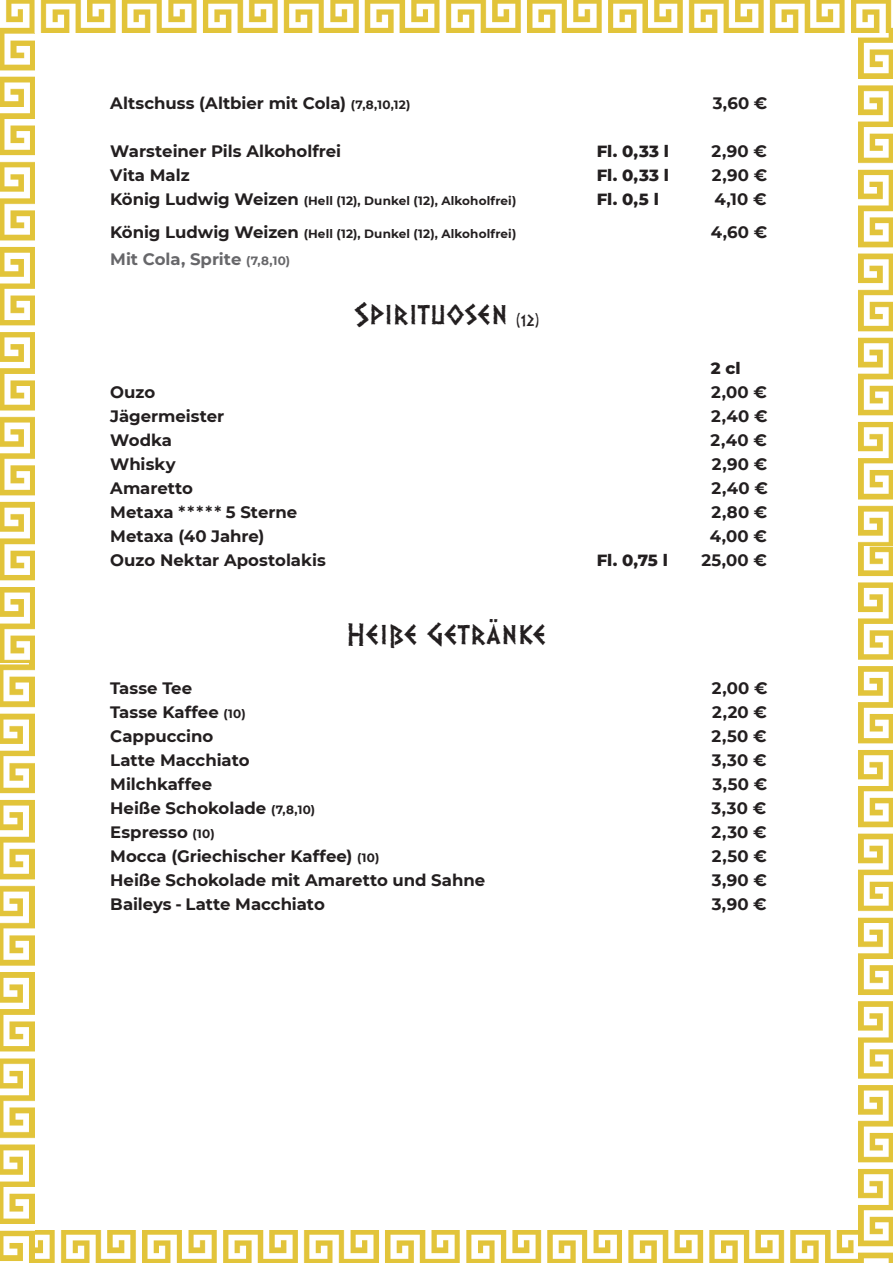
<style>
.page{position:relative;width:893px;height:1263px;background:#fff}
.page>*{position:absolute;margin:0;border:0;box-sizing:border-box;transform-origin:0 0}
.t1{font:27px "Dalek";letter-spacing:.025em;color:#231f20}
.t2{font:700 16.5px "Montserrat";color:#231f20}
.t3{font:800 16.5px "Montserrat";letter-spacing:-.01em;color:#231f20}
.t4{font:700 16.5px "Montserrat";color:#67676a}
.t5{font:700 12px "Montserrat";letter-spacing:.01em;color:#231f20}
.s1{font-size:12px}
.s2{font-size:16.5px}
.s3{font-size:13.5px}
.s4{font-weight:600}
</style>
<div class="page">
<img style="left:858px;top:33px;width:34px;height:1197px">
<img style="left:34px;top:1230px;width:858px;height:32px">
<img style="left:0;top:662px;width:34px;height:600px">
<img style="left:0;top:33px;width:34px;height:629px">
<img style="left:0;top:0;width:892px;height:33px">
<p class="t2" style="left:110px;top:91px;width:301px">Altschuss (Altbier mit Cola) <span class="s1">(7,8,10,12)</span></p>
<p class="t2" style="left:712px;top:91px;width:56px">3,60 €</p>
<p class="t2" style="left:110px;top:139px;width:232px">Warsteiner Pils Alkoholfrei</p>
<p class="t3" style="left:596px;top:139px;width:74px">Fl. 0,33 l</p>
<p class="t2" style="left:711px;top:139px;width:57px">2,90 €</p>
<p class="t2" style="left:110px;top:163px;width:81px">Vita Malz</p>
<p class="t3" style="left:596px;top:163px;width:74px">Fl. 0,33 l</p>
<p class="t2" style="left:711px;top:163px;width:57px">2,90 €</p>
<p class="t5" style="left:110px;top:192px;width:407px"><span class="s2">König Ludwig Weizen</span> (Hell (12), Dunkel (12), Alkoholfrei)</p>
<p class="t3" style="left:596px;top:187px;width:64px">Fl. 0,5 l</p>
<p class="t2" style="left:714px;top:187px;width:54px">4,10 €</p>
<p class="t5" style="left:110px;top:225px;width:407px"><span class="s2">König Ludwig Weizen</span> (Hell (12), Dunkel (12), Alkoholfrei)</p>
<p class="t2" style="left:710px;top:220px;width:58px">4,60 €</p>
<p class="t4" style="left:110px;top:247px;width:181px">Mit Cola, Sprite <span class="s1">(7,8,10)</span></p>
<h1 class="t1" style="left:353px;top:293px;width:187px">Spirituosen <span class="s3">(12)</span></h1>
<p class="t3" style="left:710px;top:355px;width:31px">2 cl</p>
<p class="t2" style="left:110px;top:380px;width:47px">Ouzo</p>
<p class="t2" style="left:711px;top:380px;width:57px">2,00 €</p>
<p class="t2" style="left:110px;top:404px;width:115px">Jägermeister</p>
<p class="t2" style="left:711px;top:404px;width:58px">2,40 €</p>
<p class="t2" style="left:110px;top:428px;width:63px">Wodka</p>
<p class="t2" style="left:710px;top:428px;width:58px">2,40 €</p>
<p class="t2" style="left:110px;top:452px;width:67px">Whisky</p>
<p class="t2" style="left:711px;top:452px;width:57px">2,90 €</p>
<p class="t2" style="left:110px;top:476px;width:84px">Amaretto</p>
<p class="t2" style="left:711px;top:476px;width:58px">2,40 €</p>
<p class="t2" style="left:110px;top:500px;width:188px">Metaxa <span class="s4">*****</span> 5 Sterne</p>
<p class="t2" style="left:711px;top:500px;width:57px">2,80 €</p>
<p class="t2" style="left:110px;top:524px;width:156px">Metaxa (40 Jahre)</p>
<p class="t2" style="left:709px;top:524px;width:59px">4,00 €</p>
<p class="t2" style="left:110px;top:548px;width:217px">Ouzo Nektar Apostolakis</p>
<p class="t3" style="left:596px;top:547px;width:73px">Fl. 0,75 l</p>
<p class="t2" style="left:701px;top:548px;width:67px">25,00 €</p>
<h1 class="t1" style="left:346px;top:613px;width:201px">Heiße Getränke</h1>
<p class="t2" style="left:110px;top:676px;width:83px">Tasse Tee</p>
<p class="t2" style="left:711px;top:676px;width:57px">2,00 €</p>
<p class="t2" style="left:110px;top:700px;width:137px">Tasse Kaffee <span class="s1">(10)</span></p>
<p class="t2" style="left:712px;top:700px;width:56px">2,20 €</p>
<p class="t2" style="left:110px;top:724px;width:104px">Cappuccino</p>
<p class="t2" style="left:711px;top:724px;width:56px">2,50 €</p>
<p class="t2" style="left:110px;top:748px;width:141px">Latte Macchiato</p>
<p class="t2" style="left:711px;top:748px;width:56px">3,30 €</p>
<p class="t2" style="left:110px;top:772px;width:103px">Milchkaffee</p>
<p class="t2" style="left:712px;top:772px;width:56px">3,50 €</p>
<p class="t2" style="left:110px;top:796px;width:206px">Heiße Schokolade <span class="s1">(7,8,10)</span></p>
<p class="t2" style="left:711px;top:796px;width:56px">3,30 €</p>
<p class="t2" style="left:110px;top:820px;width:106px">Espresso <span class="s1">(10)</span></p>
<p class="t2" style="left:711px;top:820px;width:56px">2,30 €</p>
<p class="t2" style="left:110px;top:844px;width:270px">Mocca (Griechischer Kaffee) <span class="s1">(10)</span></p>
<p class="t2" style="left:711px;top:844px;width:56px">2,50 €</p>
<p class="t2" style="left:110px;top:868px;width:376px">Heiße Schokolade mit Amaretto und Sahne</p>
<p class="t2" style="left:711px;top:868px;width:56px">3,90 €</p>
<p class="t2" style="left:110px;top:892px;width:216px">Baileys - Latte Macchiato</p>
<p class="t2" style="left:711px;top:892px;width:56px">3,90 €</p>
</div>
